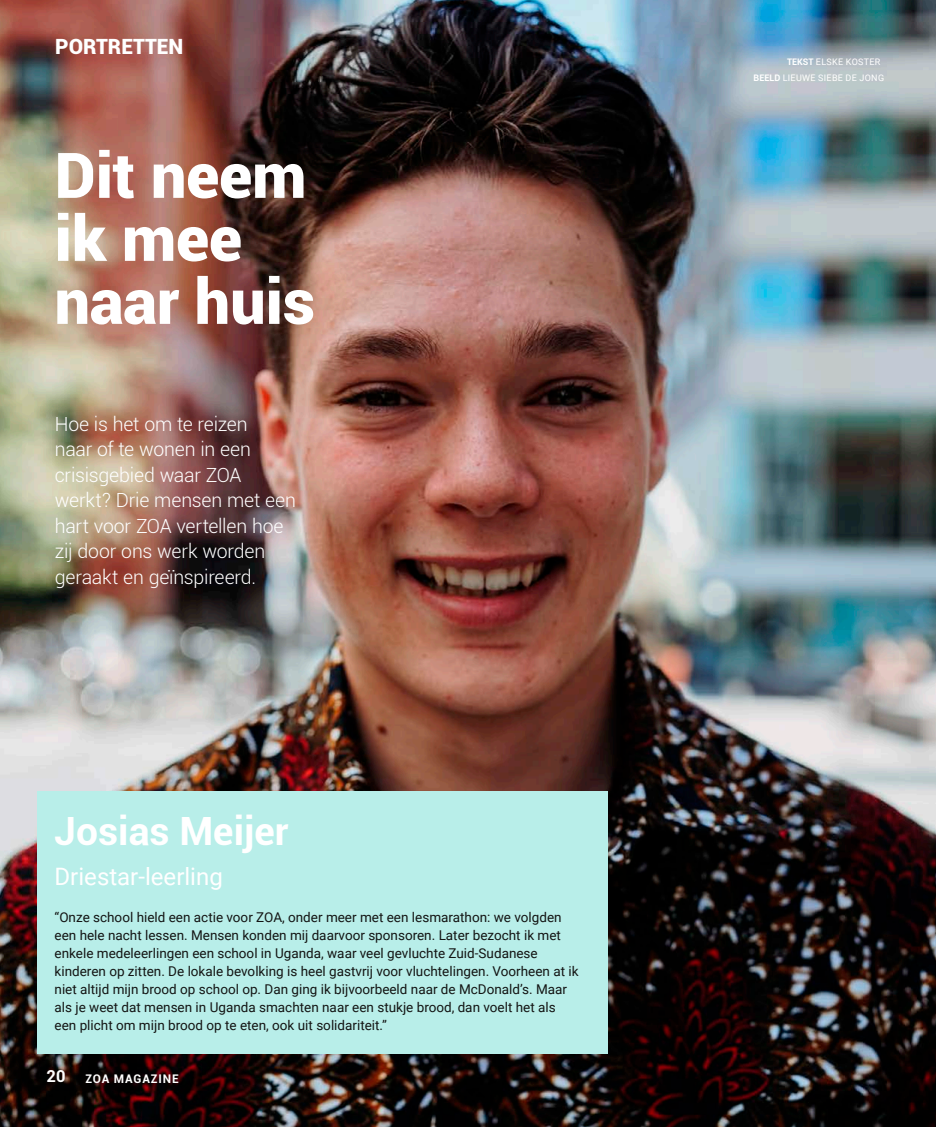
<style>
.page{position:relative;width:936px;height:1127px;background:#fff}
.page>*{position:absolute;margin:0;border:0;box-sizing:border-box;transform-origin:0 0}
.t1{font:900 63px/63px "Roboto";color:#fff}
.t2{font:700 39px "Roboto";color:#fff}
.t3{font:24px "Roboto";color:#fff}
.t4{font:900 21px "Roboto";color:#fff}
.t5{font:300 19.5px/25.5px "Roboto";letter-spacing:-.01em;color:#fff}
.t6{font:13.5px/18px "Roboto";color:#131413}
.t7{font:700 11.85px "Roboto";letter-spacing:.07em;color:#fff}
.t8{font:9px "Roboto";letter-spacing:.035em;color:#fff}
.s1{font-size:16.5px}
.s2{font-weight:700}
</style>
<div class="page">
<img style="left:0;top:0;width:935px;height:1127px">
<div style="left:38px;top:791px;width:569px;height:262px;background:#b8eee9"></div>
<h3 class="t4" style="left:55px;top:32px;width:129px">PORTRETTEN</h3>
<h1 class="t1" style="left:55px;top:141px;width:262px">Dit neem ik mee naar huis</h1>
<h3 class="t5" style="left:55px;top:410px;width:243px">Hoe is het om te reizen<br>naar of te wonen in een crisisgebied waar ZOA werkt? Drie mensen met een hart voor ZOA vertellen hoe zij door ons werk worden geraakt en geïnspireerd.</h3>
<h2 class="t2" style="left:55px;top:803px;width:235px">Josias Meijer</h2>
<h3 class="t3" style="left:55px;top:860px;width:170px">Driestar-leerling</h3>
<p class="t6" style="left:55px;top:908px;width:525px">“Onze school hield een actie voor ZOA, onder meer met een lesmarathon: we volgden een hele nacht lessen. Mensen konden mij daarvoor sponsoren. Later bezocht ik met enkele medeleerlingen een school in Uganda, waar veel gevluchte Zuid-Sudanese kinderen op zitten. De lokale bevolking is heel gastvrij voor vluchtelingen. Voorheen at ik niet altijd mijn brood op school op. Dan ging ik bijvoorbeeld naar de McDonald’s. Maar als je weet dat mensen in Uganda smachten naar een stukje brood, dan voelt het als een plicht om mijn brood op te eten, ook uit solidariteit.”</p>
<p class="t7" style="left:47px;top:1070px;width:133px"><span class="s1">20</span> ZOA MAGAZINE</p>
<p class="t8" style="left:787px;top:55px;width:95px"><span class="s2">TEKST</span> ELSKE KOSTER</p>
<p class="t8" style="left:753px;top:71px;width:132px"><span class="s2">BEELD</span> LIEUWE SIEBE DE JONG</p>
</div>
